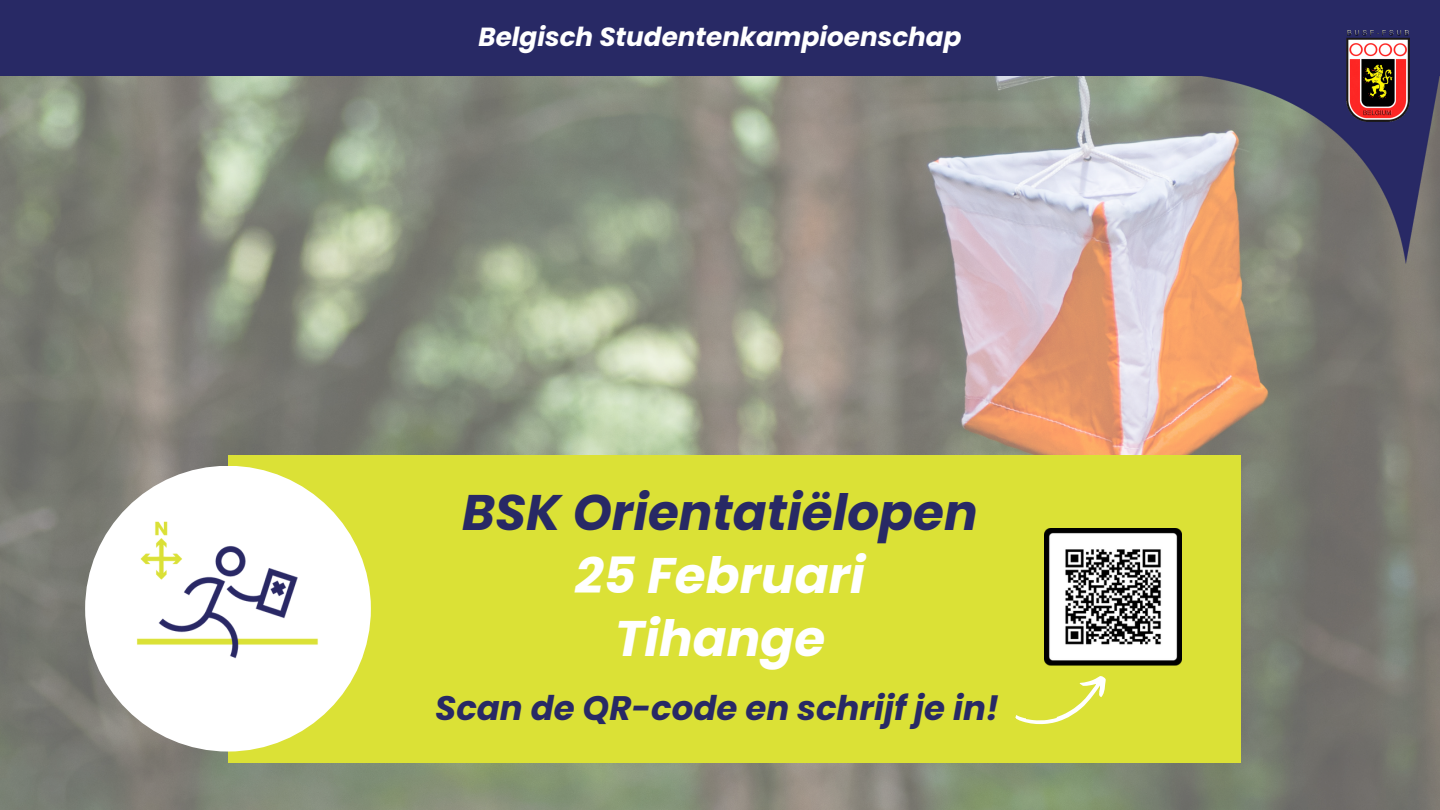
<style>
.page{position:relative;width:1440px;height:810px;background:#fff}
.page>*{position:absolute;margin:0;border:0;box-sizing:border-box;transform-origin:0 0}
.t1{font:italic 700 50px "Poppins";color:#282965}
.t2{font:italic 700 50px "Poppins";color:#fff}
.t3{font:italic 700 34px "Poppins";color:#282965}
.t4{font:italic 700 26.2px "Poppins";color:#fff}
</style>
<div class="page">
<img style="left:0;top:76px;width:1440px;height:734px">
<img style="left:1180px;top:76px;width:260px;height:187px">
<div style="left:0;top:0;width:1440px;height:76px;background:#282965"></div>
<img style="left:1346px;top:30px;width:63px;height:92px">
<div style="left:228px;top:455px;width:1013px;height:308px;background:#dbe136"></div>
<svg style="left:1015px;top:676px;width:91px;height:49px"></svg>
<div style="left:85px;top:466px;width:286px;height:286px;background:#fff;border-radius:50%"></div>
<img style="left:120px;top:501px;width:216px;height:216px">
<img style="left:1045px;top:529px;width:136px;height:137px">
<p class="t4" style="left:479px;top:19px;width:484px">Belgisch Studentenkampioenschap</p>
<p class="t1" style="left:462px;top:477px;width:517px">BSK Orientatiëlopen</p>
<p class="t2" style="left:575px;top:540px;width:291px">25 Februari</p>
<p class="t2" style="left:615px;top:603px;width:212px">Tihange</p>
<p class="t3" style="left:435px;top:685px;width:566px">Scan de QR-code en schrijf je in!</p>
</div>
